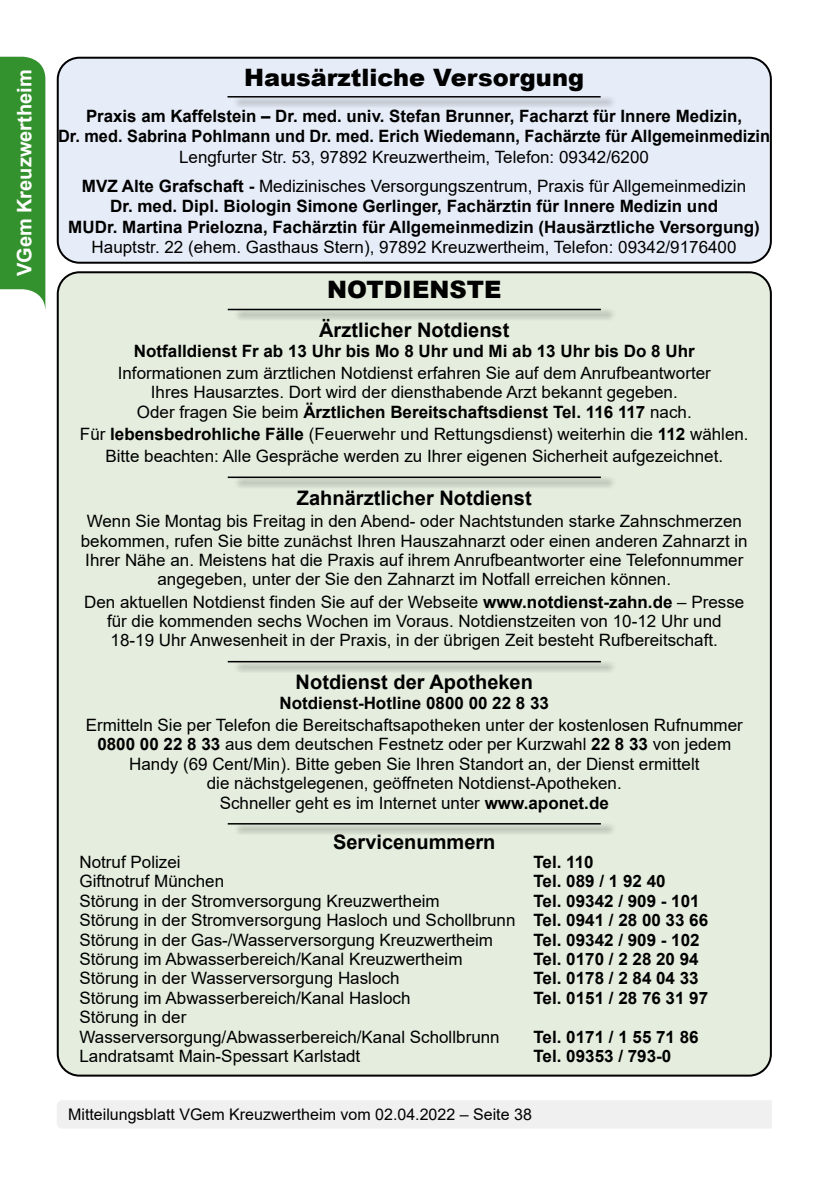
<style>
.page{position:relative;width:840px;height:1191px;background:#fff}
.page>*{position:absolute;margin:0;border:0;box-sizing:border-box;transform-origin:0 0}
.t1{font:900 24px "Arial";color:#000}
.t2{font:700 20px "Arial";color:#000}
.t3{font:700 20px "Arial";color:#fff}
.t4{font:17px/19.4px "Arial";color:#000;text-align:center}
.t5{font:700 17px/20.4px "Arial";color:#000;text-align:center}
.t6{font:16px "Arial";color:#000}
.s1{font-weight:700}
</style>
<div class="page">
<div style="left:57px;top:1100px;width:714px;height:28px;background:#f0f0f0"></div>
<div style="left:58px;top:272px;width:712px;height:803px;background:#e4edde;border-radius:22px"></div>
<div style="left:232px;top:307px;width:384px;height:14px;background:#000;opacity:.75"></div>
<hr style="left:227px;top:309px;width:373px;height:1px;background:#000">
<div style="left:232px;top:475px;width:384px;height:14px;background:#000;opacity:.75"></div>
<hr style="left:227px;top:476px;width:373px;height:2px;background:#000">
<div style="left:232px;top:659px;width:384px;height:14px;background:#000;opacity:.75"></div>
<hr style="left:227px;top:661px;width:373px;height:1px;background:#000">
<div style="left:232px;top:822px;width:384px;height:13px;background:#000;opacity:.75"></div>
<hr style="left:227px;top:823px;width:373px;height:1px;background:#000">
<div style="left:58px;top:58px;width:712px;height:205px;background:#e7edf8;border-radius:22px"></div>
<div style="left:57px;top:57px;width:714px;height:207px;border:2px solid #000;border-radius:22px"></div>
<div style="left:232px;top:95px;width:384px;height:13px;background:#cfd4de"></div>
<hr style="left:227px;top:96px;width:373px;height:2px;background:#000">
<svg style="left:0;top:57px;width:45px;height:250px;background:#42993c"></svg>
<p class="t3" style="left:10px;top:276px;width:208px;rotate:-90deg">VGem Kreuzwertheim</p>
<h1 class="t1" style="left:244px;top:60px;width:341px">Hausärztliche Versorgung</h1>
<p class="t5" style="left:58px;top:106px;width:713px">Praxis am Kaffelstein – Dr. med. univ. Stefan Brunner, Facharzt für Innere Medizin,<br>Dr. med. Sabrina Pohlmann und Dr. med. Erich Wiedemann, Fachärzte für Allgemeinmedizin</p>
<p class="t4" style="left:82px;top:142px;width:665px;line-height:29px">Lengfurter Str. 53, 97892 Kreuzwertheim, Telefon: 09342/6200<br><span class="s1">MVZ Alte Grafschaft -</span> Medizinisches Versorgungszentrum, Praxis für Allgemeinmedizin</p>
<p class="t5" style="left:68px;top:196px;width:692px">Dr. med. Dipl. Biologin Simone Gerlinger, Fachärztin für Innere Medizin und<br>MUDr. Martina Prielozna, Fachärztin für Allgemeinmedizin (Hausärztliche Versorgung)</p>
<p class="t4" style="left:92px;top:237px;width:646px">Hauptstr. 22 (ehem. Gasthaus Stern), 97892 Kreuzwertheim, Telefon: 09342/9176400</p>
<h1 class="t1" style="left:327px;top:272px;width:176px">NOTDIENSTE</h1>
<p class="t2" style="left:319px;top:316px;width:192px">Ärztlicher Notdienst</p>
<p class="t5" style="left:134px;top:340px;width:562px">Notfalldienst Fr ab 13 Uhr bis Mo 8 Uhr und Mi ab 13 Uhr bis Do 8 Uhr</p>
<p class="t4" style="left:118px;top:363px;width:594px">Informationen zum ärztlichen Notdienst erfahren Sie auf dem Anrufbeantworter<br>Ihres Hausarztes. Dort wird der diensthabende Arzt bekannt gegeben.<br>Oder fragen Sie beim <span class="s1">Ärztlichen Bereitschaftsdienst Tel. 116 117</span> nach.</p>
<p class="t4" style="left:80px;top:422px;width:670px;line-height:22.2px">Für <span class="s1">lebensbedrohliche Fälle</span> (Feuerwehr und Rettungsdienst) weiterhin die <span class="s1">112</span> wählen.<br>Bitte beachten: Alle Gespräche werden zu Ihrer eigenen Sicherheit aufgezeichnet.</p>
<p class="t2" style="left:297px;top:484px;width:236px">Zahnärztlicher Notdienst</p>
<p class="t4" style="left:81px;top:511px;width:668px">Wenn Sie Montag bis Freitag in den Abend- oder Nachtstunden starke Zahnschmerzen bekommen, rufen Sie bitte zunächst Ihren Hauszahnarzt oder einen anderen Zahnarzt in Ihrer Nähe an. Meistens hat die Praxis auf ihrem Anrufbeantworter eine Telefonnummer angegeben, unter der Sie den Zahnarzt im Notfall erreichen können.</p>
<p class="t4" style="left:84px;top:592px;width:661px">Den aktuellen Notdienst finden Sie auf der Webseite <span class="s1">www.notdienst-zahn.de</span> – Presse für die kommenden sechs Wochen im Voraus. Notdienstzeiten von 10-12 Uhr und<br>18-19 Uhr Anwesenheit in der Praxis, in der übrigen Zeit besteht Rufbereitschaft.</p>
<p class="t2" style="left:295px;top:668px;width:239px">Notdienst der Apotheken</p>
<p class="t5" style="left:279px;top:692px;width:271px">Notdienst-Hotline 0800 00 22 8 33</p>
<p class="t4" style="left:86px;top:715px;width:658px">Ermitteln Sie per Telefon die Bereitschaftsapotheken unter der kostenlosen Rufnummer <span class="s1">0800 00 22 8 33</span> aus dem deutschen Festnetz oder per Kurzwahl <span class="s1">22 8 33</span> von jedem Handy (69 Cent/Min). Bitte geben Sie Ihren Standort an, der Dienst ermittelt<br>die nächstgelegenen, geöffneten Notdienst-Apotheken.<br>Schneller geht es im Internet unter <span class="s1">www.aponet.de</span></p>
<p class="t2" style="left:333px;top:827px;width:164px">Servicenummern</p>
<p class="t4" style="left:79px;top:852px;width:103px">Notruf Polizei</p>
<p class="t5" style="left:533px;top:852px;width:62px">Tel. 110</p>
<p class="t4" style="left:79px;top:871px;width:146px">Giftnotruf München</p>
<p class="t5" style="left:533px;top:871px;width:133px">Tel. 089 / 1 92 40</p>
<p class="t4" style="left:79px;top:891px;width:361px">Störung in der Stromversorgung Kreuzwertheim</p>
<p class="t4" style="left:79px;top:891px;width:630px;text-align:left;text-indent:454px"><span class="s1">Tel. 09342 / 909 - 101<br></span>Störung in der Stromversorgung Hasloch und Schollbrunn <span class="s1">Tel. 0941 / 28 00 33 66<br></span>Störung in der Gas-/Wasserversorgung Kreuzwertheim</p>
<p class="t5" style="left:533px;top:929px;width:168px">Tel. 09342 / 909 - 102</p>
<p class="t4" style="left:79px;top:949px;width:384px">Störung im Abwasserbereich/Kanal Kreuzwertheim</p>
<p class="t5" style="left:533px;top:949px;width:167px">Tel. 0170 / 2 28 20 94</p>
<p class="t4" style="left:79px;top:968px;width:321px">Störung in der Wasserversorgung Hasloch</p>
<p class="t5" style="left:533px;top:968px;width:167px">Tel. 0178 / 2 84 04 33</p>
<p class="t4" style="left:79px;top:988px;width:332px">Störung im Abwasserbereich/Kanal Hasloch</p>
<p class="t5" style="left:533px;top:987px;width:176px">Tel. 0151 / 28 76 31 97</p>
<p class="t4" style="left:79px;top:1007px;width:421px;text-align:left">Störung in der<br>Wasserversorgung/Abwasserbereich/Kanal Schollbrunn</p>
<p class="t5" style="left:533px;top:1026px;width:167px">Tel. 0171 / 1 55 71 86</p>
<p class="t4" style="left:79px;top:1046px;width:282px">Landratsamt Main-Spessart Karlstadt</p>
<p class="t5" style="left:533px;top:1046px;width:139px">Tel. 09353 / 793-0</p>
<p class="t6" style="left:68px;top:1103px;width:465px">Mitteilungsblatt VGem Kreuzwertheim vom 02.04.2022 – Seite 38</p>
</div>
